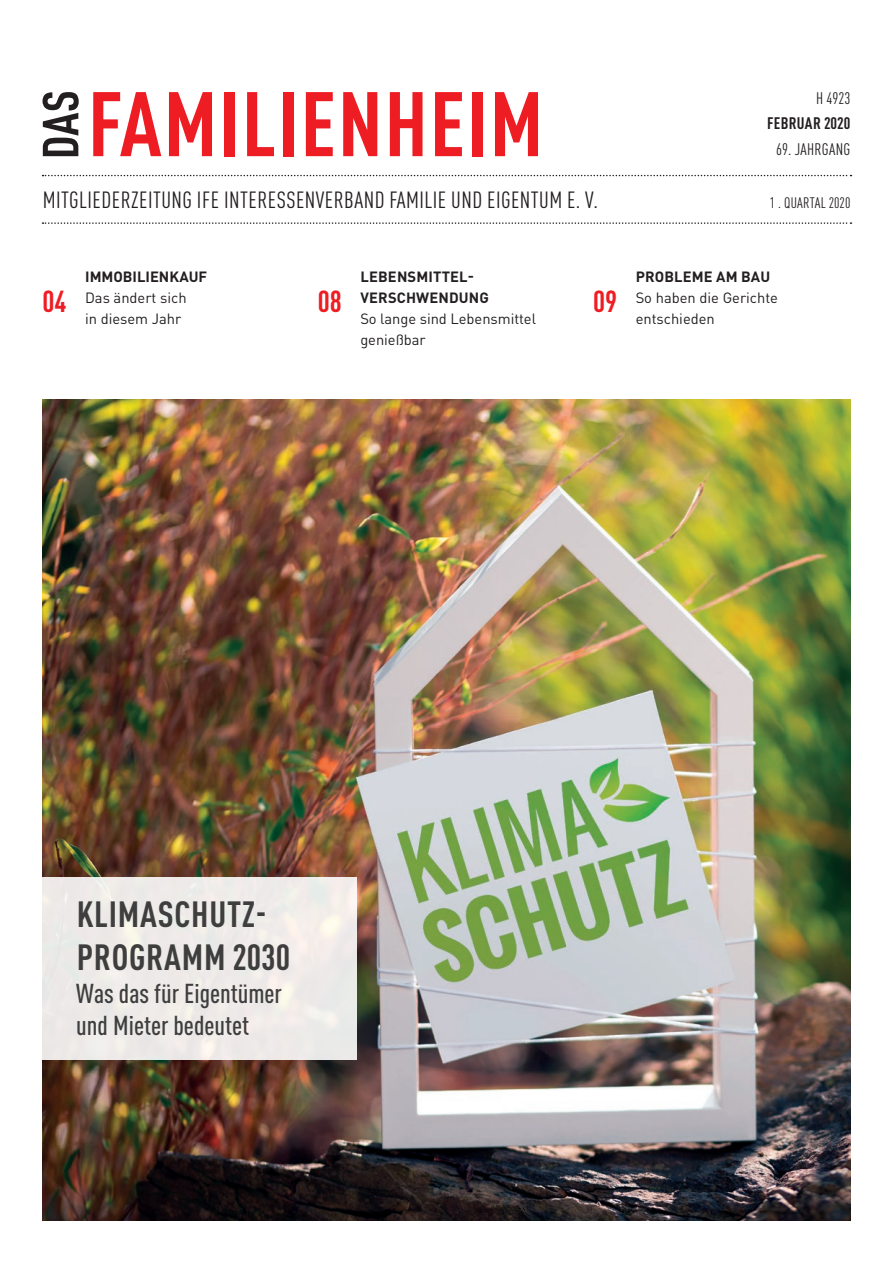
<style>
.page{position:relative;width:893px;height:1263px;background:#fff}
.page>*{position:absolute;margin:0;border:0;box-sizing:border-box;transform-origin:0 0}
.t1{font:700 condensed 90px "DIN Pro";letter-spacing:.02em;color:#ee1d23}
.t2{font:700 condensed 36px "DIN Pro";letter-spacing:.02em;color:#3e3e3f}
.Rubrik_text{font:700 condensed 30px "DIN Pro";color:#ee1d23}
.t3{font:500 condensed 27px "DIN Pro";color:#3e3e3f}
.t4{font:condensed 23.1px "DIN Pro";letter-spacing:.02em;color:#231f20}
.t5{font:condensed 16.5px "DIN Pro";letter-spacing:.02em;color:#231f20}
.t6{font:700 condensed 16.5px "DIN Pro";letter-spacing:.02em;color:#231f20}
.t7{font:condensed 15px "DIN Pro";letter-spacing:.02em;color:#231f20}
.Rubrik_text-2{font:14.7px "DIN Pro";color:#231f20}
.Rubrik_text-3{font:700 14.7px "DIN Pro";letter-spacing:.01em;color:#231f20}
</style>
<div class="page">
<img style="left:43px;top:400px;width:807px;height:820px">
<svg style="left:43px;top:92px;width:36px;height:64px"></svg>
<svg style="left:43px;top:175px;width:808px;height:1px"></svg>
<svg style="left:43px;top:222px;width:808px;height:2px"></svg>
<div style="left:42px;top:877px;width:315px;height:182px;background:#eeeae8"></div>
<p class="t5" style="left:816px;top:86px;width:36px">H 4923</p>
<p class="t6" style="left:767px;top:111px;width:85px">FEBRUAR 2020</p>
<p class="t5" style="left:776px;top:137px;width:76px">69. JAHRGANG</p>
<p class="t1" style="left:88px;top:56px;width:457px">FAMILIENHEIM</p>
<p class="t4" style="left:43px;top:183px;width:557px">MITGLIEDERZEITUNG IFE INTERESSENVERBAND FAMILIE UND EIGENTUM E. V.</p>
<p class="t7" style="left:770px;top:191px;width:82px">1 . QUARTAL 2020</p>
<p class="Rubrik_text" style="left:43px;top:279px;width:26px">04</p>
<p class="Rubrik_text-3" style="left:85px;top:265px;width:124px">IMMOBILIENKAUF</p>
<p class="Rubrik_text-2" style="left:85px;top:286px;width:103px">Das ändert sich</p>
<p class="Rubrik_text-2" style="left:85px;top:307px;width:98px">in diesem Jahr</p>
<p class="Rubrik_text-3" style="left:360px;top:265px;width:115px">LEBENSMITTEL-</p>
<p class="Rubrik_text-3" style="left:360px;top:286px;width:130px">VERSCHWENDUNG</p>
<p class="Rubrik_text-2" style="left:360px;top:307px;width:177px">So lange sind Lebensmittel</p>
<p class="Rubrik_text-2" style="left:360px;top:328px;width:67px">genießbar</p>
<p class="Rubrik_text" style="left:318px;top:279px;width:26px">08</p>
<p class="Rubrik_text" style="left:593px;top:279px;width:26px">09</p>
<p class="Rubrik_text-3" style="left:636px;top:265px;width:136px">PROBLEME AM BAU</p>
<p class="Rubrik_text-2" style="left:636px;top:286px;width:144px">So haben die Gerichte</p>
<p class="Rubrik_text-2" style="left:636px;top:307px;width:81px">entschieden</p>
<p class="t2" style="left:77px;top:887px;width:191px">KLIMASCHUTZ-</p>
<p class="t2" style="left:77px;top:930px;width:215px">PROGRAMM 2030</p>
<p class="t3" style="left:76px;top:973px;width:207px">Was das für Eigentümer</p>
<p class="t3" style="left:76px;top:1006px;width:174px">und Mieter bedeutet</p>
</div>
